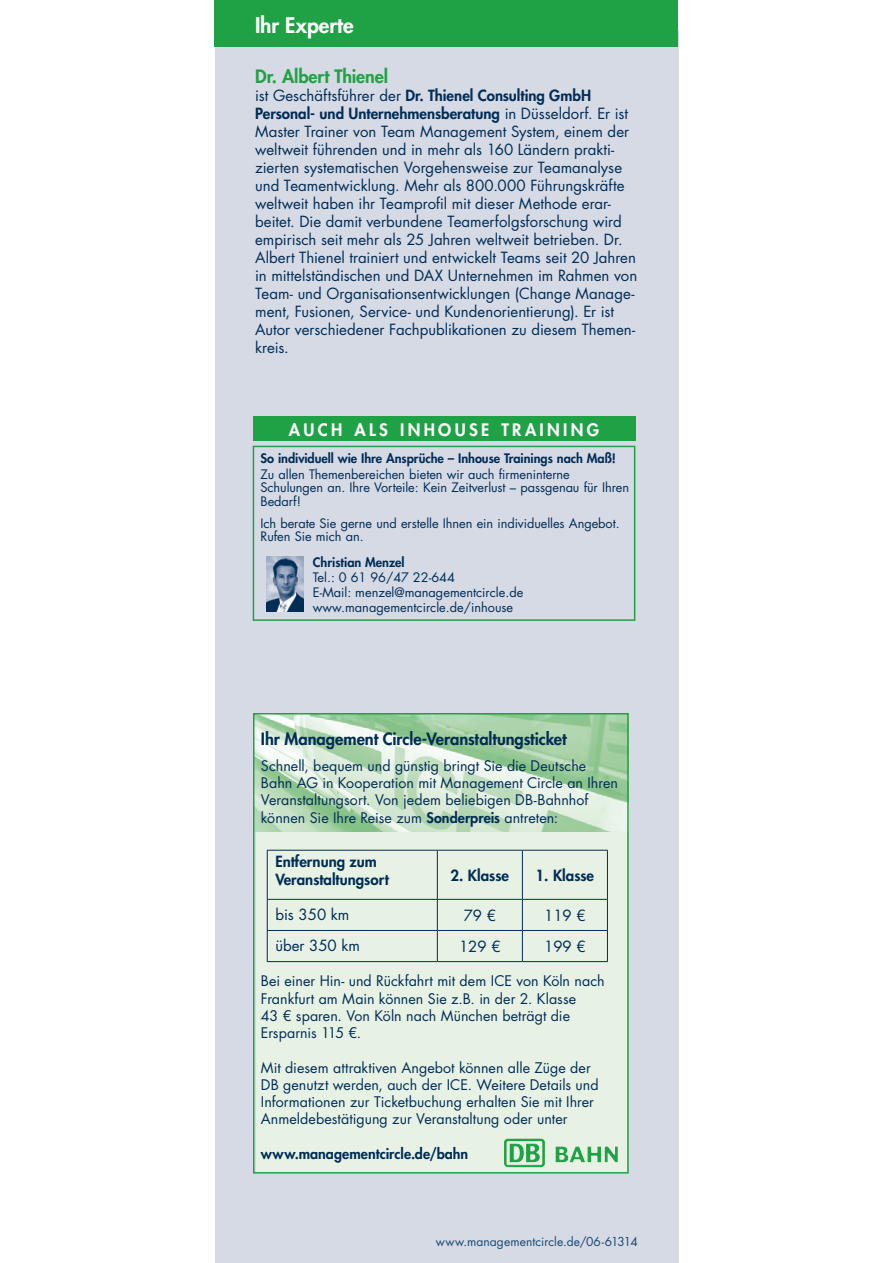
<style>
.page{position:relative;width:893px;height:1263px;background:#fff}
.page>*{position:absolute;margin:0;border:0;box-sizing:border-box;transform-origin:0 0}
.t1{font:800 21px "Futura Std";color:#fff}
.t2{font:800 18px "Futura Std";letter-spacing:-.005em;color:#1fa245}
.t3{font:800 16.65px "Futura Std";letter-spacing:.2em;color:#fff}
.t4{font:800 16.5px "Futura Std";letter-spacing:-.005em;color:#002d56}
.t5{font:15px/18px "Futura Std";color:#002d56}
.t6{font:800 15px/18px "Futura Std";color:#002d56}
.t7{font:14.25px/17.2px "Futura Std";letter-spacing:.005em;color:#002d56}
.t8{font:800 14.25px "Futura Std";letter-spacing:.005em;color:#002d56}
.t9{font:12.75px/13.5px "Futura Std";letter-spacing:-.005em;color:#002d56}
.t10{font:800 12.75px "Futura Std";letter-spacing:-.005em;color:#002d56}
.t11{font:12px "Futura Std";letter-spacing:.01em;color:#18486f}
.s1{font-weight:800}
</style>
<div class="page">
<div style="left:215px;top:30px;width:463px;height:1233px;background:#d6dae5"></div>
<div style="left:215px;top:0;width:463px;height:47px;background:#1fa245"></div>
<div style="left:256px;top:831px;width:370px;height:339px;background:#e7f2e5"></div>
<img style="left:256px;top:716px;width:370px;height:115px">
<div style="left:253px;top:713px;width:376px;height:460px;border:2px solid #1fa245"></div>
<img style="left:504px;top:1138px;width:41px;height:29px">
<hr style="left:267px;top:850px;width:1px;height:49px;background:#002d56">
<hr style="left:267px;top:850px;width:170px;height:1px;background:#002d56">
<hr style="left:437px;top:850px;width:1px;height:49px;background:#002d56">
<hr style="left:437px;top:850px;width:85px;height:1px;background:#002d56">
<hr style="left:522px;top:850px;width:1px;height:49px;background:#002d56">
<hr style="left:522px;top:850px;width:86px;height:1px;background:#002d56">
<hr style="left:607px;top:850px;width:1px;height:49px;background:#002d56">
<hr style="left:267px;top:900px;width:1px;height:30px;background:#002d56">
<hr style="left:267px;top:899px;width:170px;height:1px;background:#002d56">
<hr style="left:437px;top:900px;width:1px;height:30px;background:#002d56">
<hr style="left:437px;top:899px;width:85px;height:1px;background:#002d56">
<hr style="left:522px;top:900px;width:1px;height:30px;background:#002d56">
<hr style="left:522px;top:899px;width:86px;height:1px;background:#002d56">
<hr style="left:607px;top:900px;width:1px;height:30px;background:#002d56">
<hr style="left:267px;top:931px;width:1px;height:30px;background:#002d56">
<hr style="left:267px;top:930px;width:170px;height:1px;background:#002d56">
<hr style="left:267px;top:961px;width:170px;height:1px;background:#002d56">
<hr style="left:437px;top:931px;width:1px;height:30px;background:#002d56">
<hr style="left:437px;top:930px;width:85px;height:1px;background:#002d56">
<hr style="left:437px;top:961px;width:85px;height:1px;background:#002d56">
<hr style="left:522px;top:931px;width:1px;height:30px;background:#002d56">
<hr style="left:522px;top:930px;width:86px;height:1px;background:#002d56">
<hr style="left:607px;top:931px;width:1px;height:30px;background:#002d56">
<hr style="left:522px;top:961px;width:86px;height:1px;background:#002d56">
<div style="left:253px;top:446px;width:382px;height:175px;border:2px solid #1fa245"></div>
<div style="left:253px;top:416px;width:382px;height:25px;background:#1fa245"></div>
<img style="left:267px;top:557px;width:37px;height:54px">
<h1 class="t1" style="left:255px;top:12px;width:100px">Ihr Experte</h1>
<p class="t2" style="left:255px;top:65px;width:134px">Dr. Albert Thienel</p>
<p class="t5" style="left:255px;top:87px;width:384px">ist Geschäftsführer der <span class="s1">Dr. Thienel Consulting GmbH Personal- und Unternehmensberatung</span> in Düsseldorf. Er ist Master Trainer von Team Management System, einem der weltweit führenden und in mehr als 160 Ländern prakti&shy;zierten systematischen Vorgehensweise zur Teamanalyse und Teamentwicklung. Mehr als 800.000 Führungskräfte weltweit haben ihr Teamprofil mit dieser Methode erar&shy;beitet. Die damit verbundene Teamerfolgsforschung wird empirisch seit mehr als 25 Jahren weltweit betrieben. Dr.<br>Albert Thienel trainiert und entwickelt Teams seit 20 Jahren in mittelständischen und DAX Unternehmen im Rahmen von Team- und Organisationsentwicklungen (Change Manage&shy;ment, Fusionen, Service- und Kundenorientierung). Er ist Autor verschiedener Fachpublikationen zu diesem Themen&shy;kreis.</p>
<p class="t3" style="left:289px;top:419px;width:42px">AUch</p>
<p class="t3" style="left:355px;top:419px;width:13px">als</p>
<p class="t3" style="left:400px;top:419px;width:67px">Inh ouse</p>
<p class="t3" style="left:501px;top:419px;width:37px">Training</p>
<p class="t10" style="left:260px;top:450px;width:357px">So individuell wie Ihre Ansprüche – Inhouse Trainings nach Maß!</p>
<p class="t9" style="left:260px;top:467px;width:370px">Zu allen Themenbereichen bieten wir auch firmeninterne<br>Schulungen an. Ihre Vorteile: Kein Zeitverlust – passgenau für Ihren<br>Bedarf!</p>
<p class="t9" style="left:260px;top:516px;width:361px">Ich berate Sie gerne und erstelle Ihnen ein individuelles Angebot.<br>Rufen Sie mich an.</p>
<p class="t10" style="left:313px;top:554px;width:93px">Christian Menzel</p>
<p class="t9" style="left:313px;top:570px;width:212px;line-height:15px">Tel.: 0 61 96/47 22-644<br>E-Mail: menzel@managementcircle.de www.managementcircle.de/inhouse</p>
<p class="t4" style="left:261px;top:729px;width:307px">Ihr Management Circle-Veranstaltungsticket</p>
<p class="t7" style="left:261px;top:757px;width:359px">Schnell, bequem und günstig bringt Sie die Deutsche Bahn AG in Kooperation mit Management Circle an Ihren Veranstaltungsort. Von jedem beliebigen DB-Bahnhof können Sie Ihre Reise zum <span class="s1">Sonderpreis</span> antreten:</p>
<p class="t6" style="left:275px;top:853px;width:115px">Entfernung zum<br>Veranstaltungsort</p>
<p class="t6" style="left:451px;top:866px;width:60px">2. Klasse</p>
<p class="t6" style="left:536px;top:866px;width:60px">1. Klasse</p>
<p class="t5" style="left:275px;top:905px;width:76px">bis 350 km</p>
<p class="t5" style="left:464px;top:907px;width:34px">79 €</p>
<p class="t5" style="left:544px;top:907px;width:43px">119 €</p>
<p class="t5" style="left:275px;top:936px;width:86px">über 350 km</p>
<p class="t5" style="left:459px;top:938px;width:43px">129 €</p>
<p class="t5" style="left:544px;top:938px;width:43px">199 €</p>
<p class="t7" style="left:261px;top:973px;width:345px">Bei einer Hin- und Rückfahrt mit dem ICE von Köln nach Frankfurt am Main können Sie z.B. in der 2. Klasse<br>43 € sparen. Von Köln nach München beträgt die Ersparnis 115 €.</p>
<p class="t7" style="left:261px;top:1059px;width:339px">Mit diesem attraktiven Angebot können alle Züge der DB genutzt werden, auch der ICE. Weitere Details und Informationen zur Ticketbuchung erhalten Sie mit Ihrer Anmeldebestätigung zur Veranstaltung oder unter</p>
<p class="t8" style="left:261px;top:1145px;width:209px">www.managementcircle.de/bahn</p>
<p class="t11" style="left:436px;top:1234px;width:204px">www.managementcircle.de/06-61314</p>
</div>
